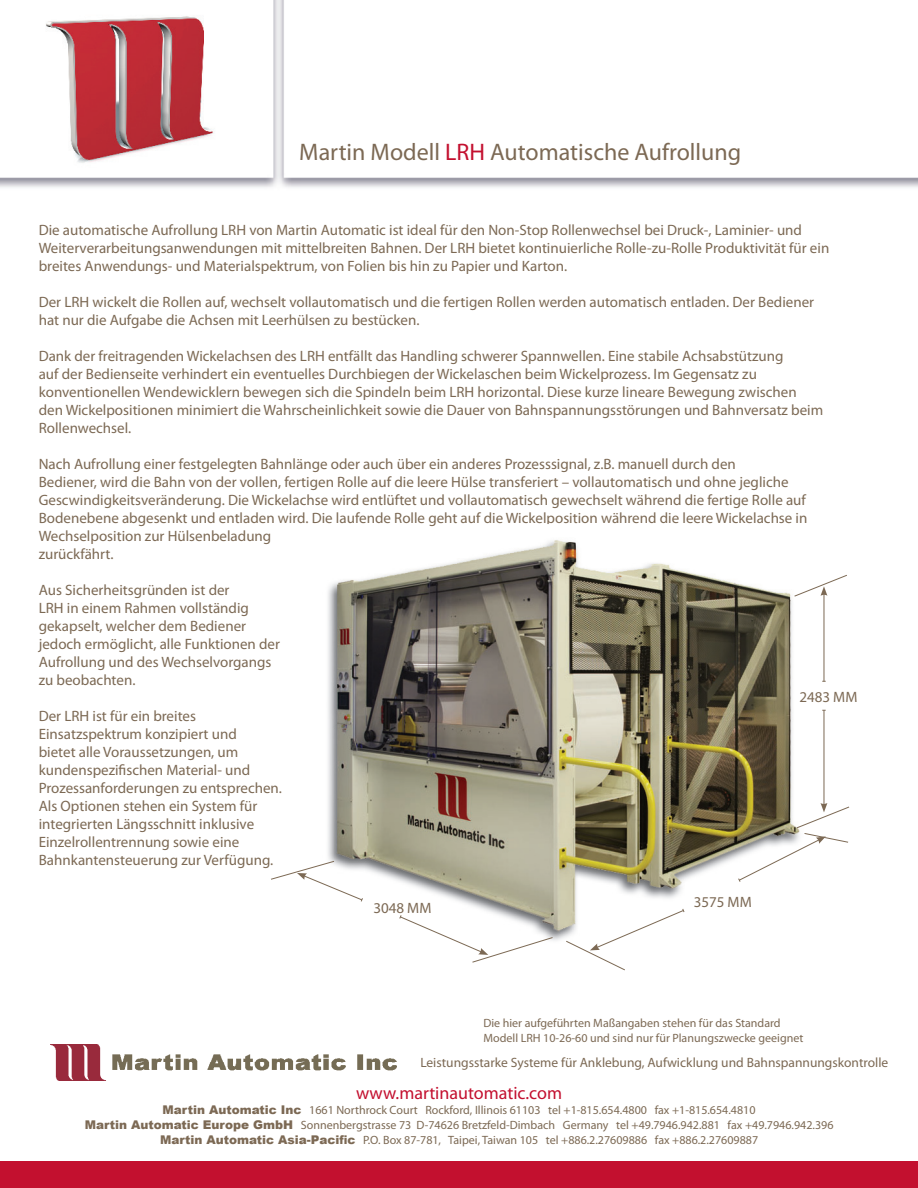
<style>
.page{position:relative;width:918px;height:1188px;background:#fff}
.page>*{position:absolute;margin:0;border:0;box-sizing:border-box;transform-origin:0 0}
.t1{font:24px "Myriad Pro";color:#7c6954}
.t2{font:18px "Myriad Pro";color:#c3102f}
.t3{font:15px/18px "Myriad Pro";color:#7c6954}
.t4{font:13.5px "Myriad Pro";color:#7c6954}
.t5{font:12px/15px "Myriad Pro";color:#7c6954;text-align:center}
.s1{color:#c3102f}
.s2{font-family:"Arial";font-weight:900}
</style>
<div class="page">
<img style="left:0;top:0;width:918px;height:188px">
<div style="left:0;top:1161px;width:918px;height:27px;background:#c3102f"></div>
<img style="left:0;top:0;width:255px;height:169px">
<img style="left:51px;top:1045px;width:345px;height:36px">
<img style="left:328px;top:540px;width:496px;height:401px">
<svg style="left:271px;top:860px;width:92px;height:42px"></svg>
<svg style="left:399px;top:914px;width:154px;height:49px"></svg>
<hr style="left:824px;top:593px;width:1px;height:88px;background:#7c6954">
<hr style="left:824px;top:710px;width:1px;height:95px;background:#7c6954">
<svg style="left:565px;top:908px;width:120px;height:63px"></svg>
<svg style="left:738px;top:803px;width:112px;height:80px"></svg>
<svg style="left:794px;top:574px;width:53px;height:23px"></svg>
<h1 class="t1" style="left:299px;top:138px;width:444px">Martin Modell <span class="s1">LRH</span> Automatische Aufrollung</h1>
<p class="t3" style="left:39px;top:221px;width:792px">Die automatische Aufrollung LRH von Martin Automatic ist ideal für den Non-Stop Rollenwechsel bei Druck-, Laminier- und<br>Weiterverarbeitungsanwendungen mit mittelbreiten Bahnen. Der LRH bietet kontinuierliche Rolle-zu-Rolle Produktivität für ein breites Anwendungs- und Materialspektrum, von Folien bis hin zu Papier und Karton.</p>
<p class="t3" style="left:39px;top:293px;width:777px">Der LRH wickelt die Rollen auf, wechselt vollautomatisch und die fertigen Rollen werden automatisch entladen. Der Bediener hat nur die Aufgabe die Achsen mit Leerhülsen zu bestücken.</p>
<p class="t3" style="left:39px;top:347px;width:786px">Dank der freitragenden Wickelachsen des LRH entfällt das Handling schwerer Spannwellen. Eine stabile Achsabstützung<br>auf der Bedienseite verhindert ein eventuelles Durchbiegen der Wickelaschen beim Wickelprozess. Im Gegensatz zu konventionellen Wendewicklern bewegen sich die Spindeln beim LRH horizontal. Diese kurze lineare Bewegung zwischen den Wickelpositionen minimiert die Wahrscheinlichkeit sowie die Dauer von Bahnspannungsstörungen und Bahnversatz beim Rollenwechsel.</p>
<p class="t3" style="left:39px;top:455px;width:770px">Nach Aufrollung einer festgelegten Bahnlänge oder auch über ein anderes Prozesssignal, z.B. manuell durch den<br>Bediener, wird die Bahn von der vollen, fertigen Rolle auf die leere Hülse transferiert – vollautomatisch und ohne jegliche Gescwindigkeitsveränderung. Die Wickelachse wird entlüftet und vollautomatisch gewechselt während die fertige Rolle auf Bodenebene abgesenkt und entladen wird. Die laufende Rolle geht auf die Wickelposition während die leere Wickelachse in Wechselposition zur Hülsenbeladung<br>zurückfährt.</p>
<p class="t3" style="left:39px;top:581px;width:243px">Aus Sicherheitsgründen ist der<br>LRH in einem Rahmen vollständig gekapselt, welcher dem Bediener jedoch ermöglicht, alle Funktionen der<br>Aufrollung und des Wechselvorgangs zu beobachten.</p>
<p class="t3" style="left:39px;top:707px;width:245px">Der LRH ist für ein breites Einsatzspektrum konzipiert und<br>bietet alle Voraussetzungen, um kundenspezifischen Material- und Prozessanforderungen zu entsprechen.<br>Als Optionen stehen ein System für integrierten Längsschnitt inklusive Einzelrollentrennung sowie eine Bahnkantensteuerung zur Verfügung.</p>
<p class="t3" style="left:799px;top:687px;width:60px">2483 MM</p>
<p class="t3" style="left:373px;top:898px;width:60px">3048 MM</p>
<p class="t3" style="left:694px;top:892px;width:60px">3575 MM</p>
<p class="t5" style="left:483px;top:1016px;width:321px;line-height:14.4px;text-align:left">Die hier aufgeführten Maßangaben stehen für das Standard<br>Modell LRH 10-26-60 und sind nur für Planungszwecke geeignet</p>
<p class="t4" style="left:420px;top:1055px;width:469px">Leistungsstarke Systeme für Anklebung, Aufwicklung und Bahnspannungskontrolle</p>
<p class="t2" style="left:356px;top:1082px;width:207px">www.martinautomatic.com</p>
<p class="t5" style="left:85px;top:1103px;width:750px"><span class="s2">Martin Automatic Inc</span> 1661 Northrock Court Rockford, Illinois 61103 tel +1-815.654.4800 fax +1-815.654.4810<br><span class="s2">Martin Automatic Europe GmbH</span> Sonnenbergstrasse 73 D-74626 Bretzfeld-Dimbach Germany tel +49.7946.942.881 fax +49.7946.942.396<br><span class="s2">Martin Automatic Asia-Pacific</span> P.O. Box 87-781, Taipei, Taiwan 105 tel +886.2.27609886 fax +886.2.27609887</p>
</div>
